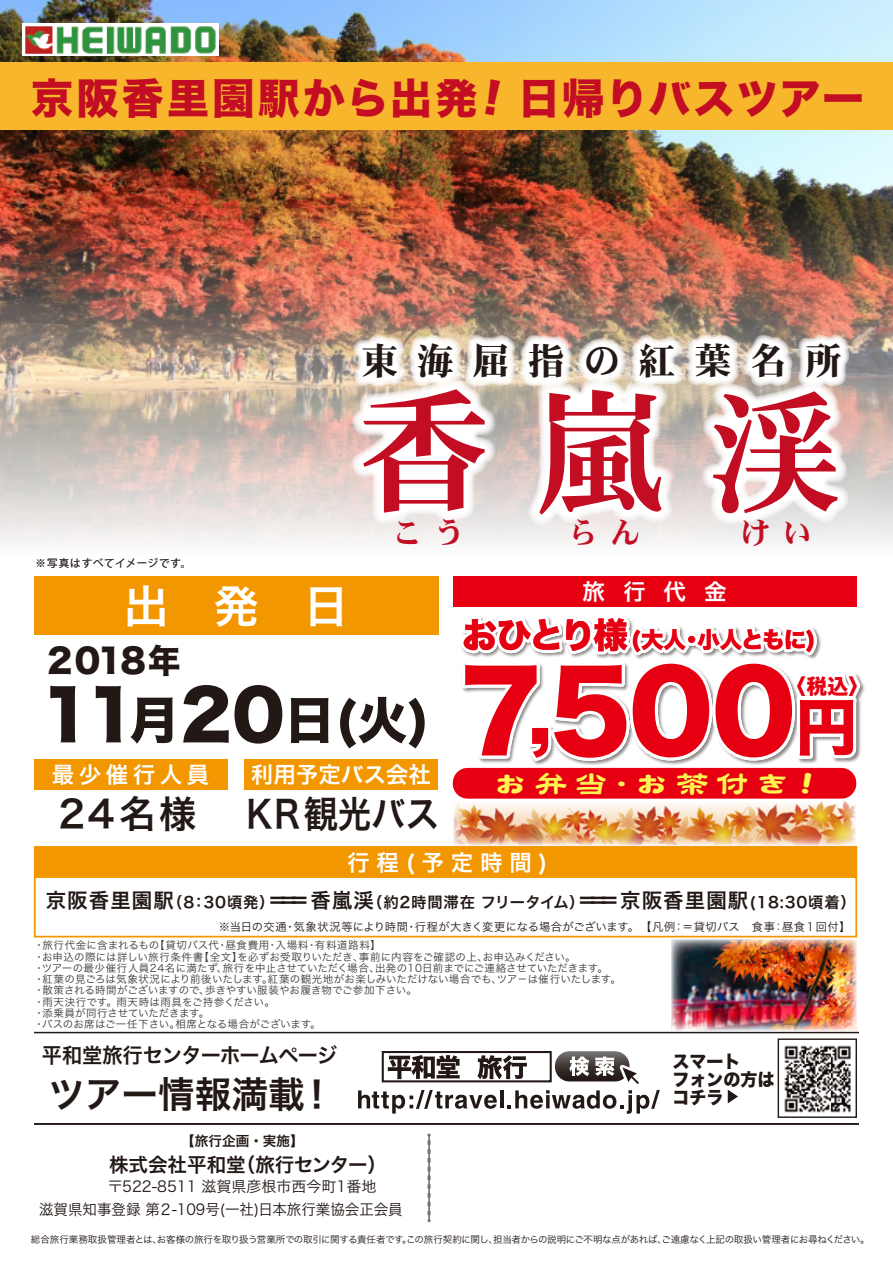
<style>
.page{position:relative;width:893px;height:1263px;background:#fff}
.page>*{position:absolute;margin:0;border:0;box-sizing:border-box;transform-origin:0 0}
.t1{font:135px "DFPHS Mincho CID W7";color:#c30d23}
.t2{font:108px "Hira Kaku Std W8";color:#e60012}
.t3{font:50.25px "Hira Kaku Std W8";color:#221815}
.t4{font:45px "Hira Kaku Std W6";color:#fff}
.t5{font:42px "Hira Kaku Std W8";letter-spacing:.08em;color:#c30d23}
.t6{font:42px "Hira Kaku Std W8";letter-spacing:.03em;color:#c30d23}
.t7{font:37.5px "Hira Kaku Std W6";color:#221815}
.t8{font:37.5px "DFPHS Mincho CID W9";letter-spacing:.48em;color:#221815}
.t9{font:36.75px "Hira Kaku Pro N W6";color:#221815}
.t10{font:33px "DFPTF Lei Sho CID W7";letter-spacing:.22em;color:#fff452}
.t11{font:33px "Hira Kaku Std W8";letter-spacing:-.01em;color:#221815}
.t12{font:30px "DFPHS Mincho CID W9";color:#c30d23}
.t13{font:22.5px "Hira Kaku Std W6";letter-spacing:.2em;color:#fff}
.t14{font:22.5px "Hira Kaku Std W8";letter-spacing:-.045em;color:#e60012}
.t15{font:22.5px "Hira Kaku Std W6";color:#fff}
.t16{font:20.85px "Hira Kaku Pro N W6";letter-spacing:-.04em;color:#221815}
.t17{font:20.7px "Hira Kaku Std W8";color:#e60012}
.t18{font:19.5px "Hira Kaku Pro N W6";color:#221815}
.t19{font:17.55px/17.9px "Hira Kaku Std W8";color:#221815}
.t20{font:15.3px "Hira Kaku Pro W6";letter-spacing:.055em;color:#221815}
.t21{font:15px "Hira Kaku Pro N W3";color:#221815}
.t22{font:13.65px "Hira Kaku Pro N W6";color:#221815}
.t23{font:11.25px "Hira Kaku Pro N W3";letter-spacing:.03em;color:#221815}
.t24{font:10.5px/11.2px "Hira Kaku Pro N W3";letter-spacing:.015em;color:#3e3a39}
.t25{font:10.5px "Koz Go Pr 6 N";letter-spacing:.07em;color:#221815}
.t26{font:9.45px "Hira Kaku Pro N W3";letter-spacing:-.03em;color:#221815}
.s1{font-size:67.5px}
.s2{font-size:34.8px}
.s3{font-size:79.5px}
.s4{font-size:62.1px}
.s5{font-size:20.4px}
</style>
<div class="page">
<img style="left:0;top:0;width:893px;height:603px">
<img style="left:453px;top:808px;width:403px;height:37px">
<div style="left:0;top:63px;width:893px;height:67px;background:#f8b62d"></div>
<img style="left:23px;top:23px;width:195px;height:32px">
<img style="left:784px;top:1045px;width:67px;height:68px">
<div style="left:778px;top:1038px;width:79px;height:80px;border:1px solid #231815"></div>
<svg style="left:728px;top:1089px;width:10px;height:14px"></svg>
<svg style="left:358px;top:1051px;width:302px;height:63px"></svg>
<hr style="left:34px;top:1032px;width:825px;height:1px;background:#221815">
<svg style="left:428px;top:1134px;width:3px;height:88px"></svg>
<hr style="left:34px;top:1123px;width:825px;height:2px;background:#221815">
<div style="left:34px;top:846px;width:823px;height:91px;background:#fff;border:2px solid #f39700"></div>
<div style="left:34px;top:846px;width:823px;height:32px;background:#f39700;border:2px solid #f39700"></div>
<div style="left:34px;top:759px;width:194px;height:31px;background:#f39700"></div>
<div style="left:244px;top:759px;width:194px;height:31px;background:#f39700"></div>
<div style="left:34px;top:576px;width:404px;height:59px;background:#f39700"></div>
<img style="left:671px;top:939px;width:185px;height:91px">
<img style="left:455px;top:764px;width:402px;height:56px">
<svg style="left:461px;top:602px;width:404px;height:162px"></svg>
<div style="left:453px;top:576px;width:403px;height:31px;background:#e60012"></div>
<div style="left:453px;top:768px;width:403px;height:31px;background:#e60012;border-radius:15px"></div>
<svg style="left:341px;top:325px;width:522px;height:212px"></svg>
<h3 class="t5" style="left:31px;top:75px;width:448px">京阪香里園駅から出発</h3>
<h3 class="t6" style="left:518px;top:75px;width:347px">日帰りバスツアー</h3>
<h3 class="t8" style="left:361px;top:340px;width:483px">東海屈指の紅葉名所</h3>
<h1 class="t1" style="left:357px;top:379px;width:487px">香嵐渓</h1>
<p class="t25" style="left:36px;top:557px;width:157px">※写真はすべてイメージです。</p>
<h3 class="t12" style="left:392px;top:516px;width:115px">こう　</h3>
<h3 class="t12" style="left:568px;top:516px;width:115px">らん　</h3>
<h3 class="t12" style="left:740px;top:516px;width:73px">けい</h3>
<h3 class="t4" style="left:124px;top:572px;width:226px">出発日</h3>
<h3 class="t11" style="left:47px;top:642px;width:135px">2018年</h3>
<h3 class="t3" style="left:41px;top:692px;width:391px"><span class="s1">11</span>月<span class="s1">20</span>日(火)</h3>
<h3 class="t13" style="left:52px;top:757px;width:159px">最少催行人員</h3>
<h3 class="t7" style="left:58px;top:785px;width:382px">24名様 ＫＲ観光バス</h3>
<h3 class="t15" style="left:251px;top:757px;width:181px">利用予定バス会社</h3>
<h3 class="t13" style="left:582px;top:575px;width:145px">旅行代金</h3>
<h3 class="t14" style="left:462px;top:627px;width:355px"><span class="s2">おひとり様</span> (大人・小人ともに)</h3>
<h2 class="t2" style="left:459px;top:652px;width:399px">7<span class="s3">,</span>500<span class="s4">円</span></h2>
<h3 class="t17" style="left:785px;top:674px;width:85px">〈税込〉</h3>
<h3 class="t10" style="left:494px;top:766px;width:297px">お弁当・お茶付き</h3>
<h3 class="t13" style="left:347px;top:845px;width:202px">行程(予定時間)</h3>
<h3 class="t20" style="left:46px;top:888px;width:812px"><span class="s5">京阪香里園駅</span>（8：30頃発）<span class="s5">＝＝＝香嵐渓</span>（約2時間滞在 フリータイム）<span class="s5">＝＝＝京阪香里園駅</span>(18:30頃着）</h3>
<p class="t23" style="left:219px;top:917px;width:634px">※当日の交通・気象状況等により時間・行程が大きく変更になる場合がございます。　【凡例：＝貸切バス　食事：昼食１回付】</p>
<p class="t24" style="left:34px;top:939px;width:589px">・旅行代金に含まれるもの【貸切バス代・昼食費用・入場料・有料道路料】<br>・お申込の際には詳しい旅行条件書【全文】を必ずお受取りいただき、事前に内容をご確認の上、お申込みください。<br>・ツアーの最少催行人員24名に満たず、旅行を中止させていただく場合、出発の10日前までにご連絡させていただきます。・紅葉の見ごろは気象状況により前後いたします。紅葉の観光地がお楽しみいただけない場合でも、ツア－は催行いたします。・散策される時間がございますので、歩きやすい服装やお履き物でご参加下さい。<br>・雨天決行です。雨天時は雨具をご持参ください。<br>・添乗員が同行させていただきます。<br>・バスのお席はご一任下さい。相席となる場合がございます。</p>
<h3 class="t16" style="left:42px;top:1036px;width:297px">平和堂旅行センターホームページ</h3>
<h3 class="t19" style="left:672px;top:1053px;width:104px">スマート<br>フォンの方は</h3>
<h3 class="t9" style="left:48px;top:1061px;width:288px">ツアー情報満載！</h3>
<h3 class="t19" style="left:672px;top:1088px;width:53px">コチラ</h3>
<h3 class="t22" style="left:181px;top:1129px;width:124px">【旅行企画・実施】</h3>
<h3 class="t18" style="left:109px;top:1147px;width:279px">株式会社平和堂（旅行センター）</h3>
<h3 class="t21" style="left:39px;top:1195px;width:365px">滋賀県知事登録 第２-109号(一社)日本旅行業協会正会員</h3>
<p class="t26" style="left:31px;top:1231px;width:840px">総合旅行業務取扱管理者とは、お客様の旅行を取り扱う営業所での取引に関する責任者です。この旅行契約に関し、担当者からの説明にご不明な点があれば、ご遠慮なく上記の取扱い管理者にお尋ねください。</p>
<h3 class="t21" style="left:108px;top:1173px;width:270px">〒522-8511 滋賀県彦根市西今町1番地</h3>
</div>
